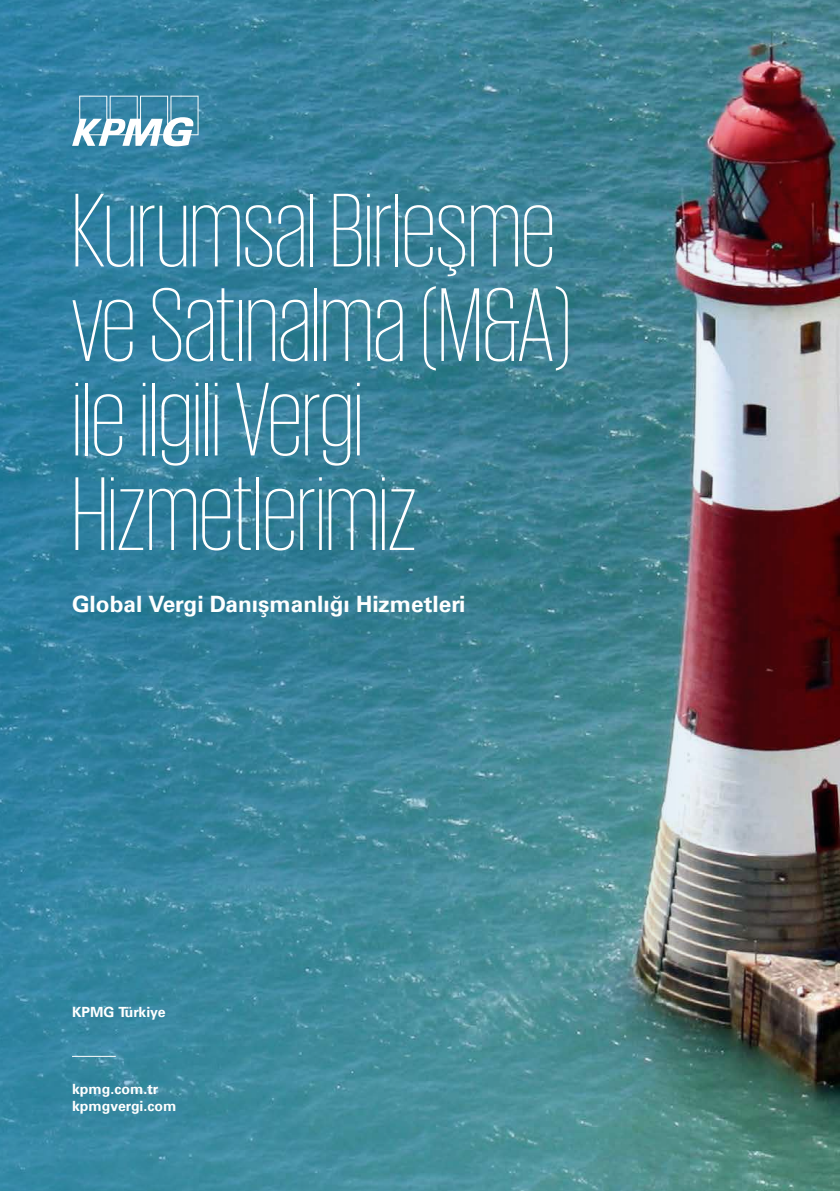
<style>
.page{position:relative;width:840px;height:1191px;background:#fff}
.page>*{position:absolute;margin:0;border:0;box-sizing:border-box;transform-origin:0 0}
.t1{font:200 107.2px/94.4px "KPMG";color:#fff}
.t2{font:700 22.6px "Universfor KPMG";color:#fff}
.t3{font:700 14px/17px "Universfor KPMG";color:#fff}
</style>
<div class="page">
<img style="left:0;top:0;width:839px;height:1191px">
<svg style="left:72px;top:96px;width:126px;height:50px"></svg>
<hr style="left:72px;top:1056px;width:44px;height:1px;background:#fff">
<p class="t1" style="left:72px;top:181px;width:501px">Kurumsal Birleşme ve Satınalma (M&amp;A) ile ilgili Vergi<br>Hizmetlerimiz</p>
<p class="t2" style="left:72px;top:590px;width:395px">Global Vergi Danışmanlığı Hizmetleri</p>
<p class="t3" style="left:72px;top:1004px;width:95px">KPMG Türkiye</p>
<p class="t3" style="left:72px;top:1080px;width:106px">kpmg.com.tr kpmgvergi.com</p>
</div>
